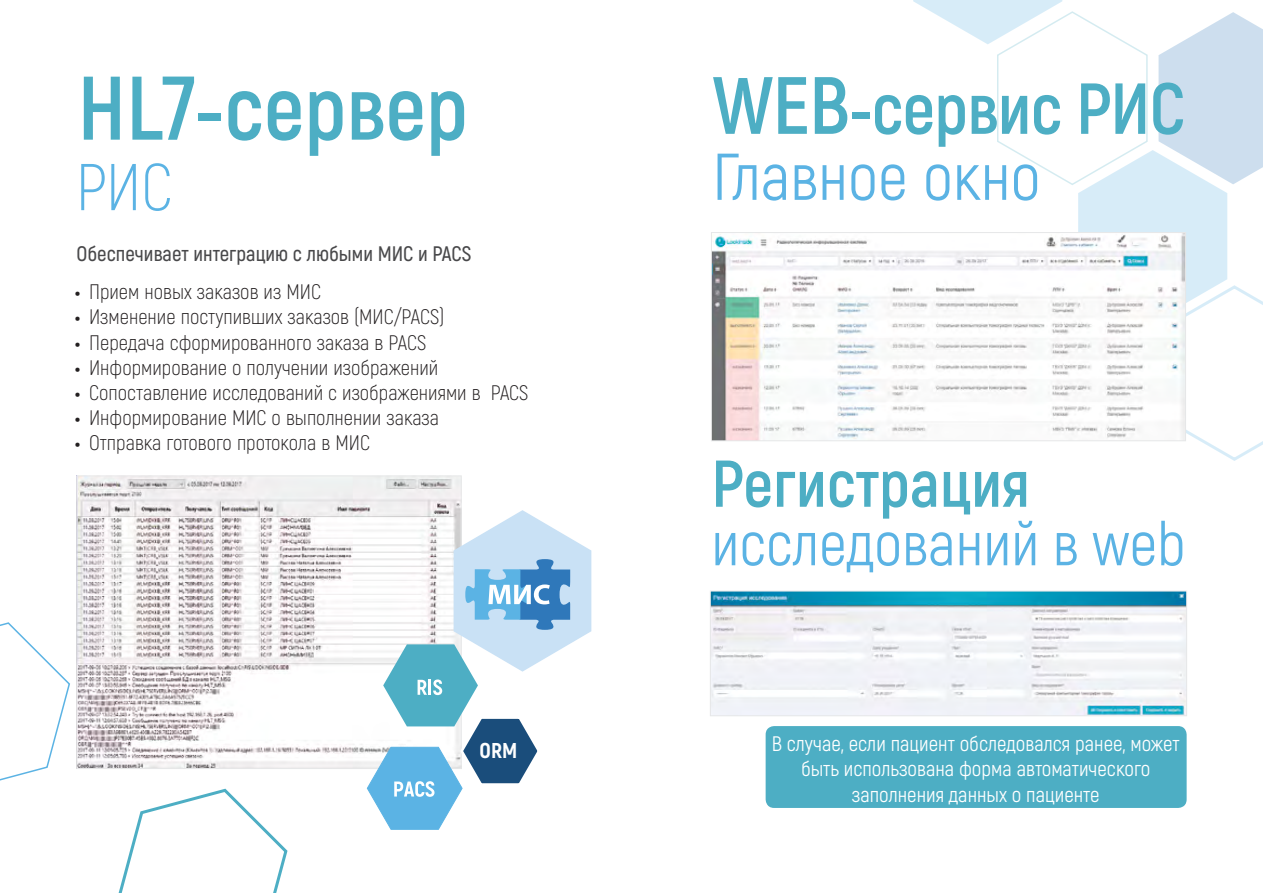
<style>
.page{position:relative;width:1263px;height:893px;background:#fff}
.page>*{position:absolute;margin:0;border:0;box-sizing:border-box;transform-origin:0 0}
.t1{font:700 90px "Akrobat";color:#4daec4}
.t2{font:700 72px "Akrobat";letter-spacing:-.01em;color:#4daec4}
.t3{font:66px "Akrobat";color:#5bb3e4}
.t4{font:700 66px "Akrobat";color:#4daec4}
.t5{font:300 66px "Akrobat";color:#5bb3e4}
.t6{font:61.5px "Akrobat";color:#5bb3e4}
.t7{font:800 21.45px "Akrobat";color:#fff}
.t8{font:300 21px "Akrobat";color:#231f20}
.t9{font:21px/25.2px "Akrobat";color:#fff;text-align:center}
.t10{font:600 21px "Akrobat";color:#48484a}
.s1{font-weight:900}
.s2{font-size:81px}
</style>
<div class="page">
<svg style="left:0;top:622px;width:70px;height:159px"></svg>
<svg style="left:118px;top:788px;width:170px;height:105px"></svg>
<img style="left:79px;top:478px;width:380px;height:289px">
<svg style="left:366px;top:510px;width:225px;height:320px"></svg>
<svg style="left:913px;top:0;width:350px;height:461px"></svg>
<img style="left:713px;top:234px;width:471px;height:205px">
<div style="left:711px;top:232px;width:475px;height:209px;border:1px solid #e6e7e8"></div>
<img style="left:712px;top:593px;width:473px;height:121px">
<div style="left:710px;top:591px;width:477px;height:125px;border:1px solid #e6e7e8"></div>
<div style="left:766px;top:726px;width:420px;height:82px;background:#4daec4;border-radius:9px"></div>
<p class="t1" style="left:78px;top:52px;width:392px">HL7-сервер</p>
<p class="t5" style="left:76px;top:148px;width:98px">РИС</p>
<p class="t10" style="left:77px;top:241px;width:396px">Обеспечивает интеграцию с любыми МИС и PACS</p>
<p class="t8" style="left:75px;top:279px;width:247px"><span class="s1">•</span> Прием новых заказов из МИС</p>
<p class="t8" style="left:75px;top:305px;width:370px"><span class="s1">•</span> Изменение поступивших заказов (МИС/PACS)</p>
<p class="t8" style="left:75px;top:330px;width:352px"><span class="s1">•</span> Передача сформированного заказа в PACS</p>
<p class="t8" style="left:75px;top:355px;width:364px"><span class="s1">•</span> Информирование о получении изображений</p>
<p class="t8" style="left:75px;top:380px;width:455px"><span class="s1">•</span> Сопоставление исследований с изображениями в PACS</p>
<p class="t8" style="left:75px;top:405px;width:365px"><span class="s1">•</span> Информирование МИС о выполнении заказа</p>
<p class="t8" style="left:75px;top:431px;width:296px"><span class="s1">•</span> Отправка готового протокола в МИС</p>
<p class="t7" style="left:480px;top:737px;width:39px">ORM</p>
<p class="t2" style="left:712px;top:64px;width:474px"><span class="s2">WEB</span>-сервис РИС</p>
<p class="t3" style="left:712px;top:137px;width:330px">Главное окно</p>
<p class="t4" style="left:711px;top:443px;width:320px">Регистрация</p>
<p class="t6" style="left:711px;top:507px;width:476px">исследований в web</p>
<p class="t9" style="left:772px;top:731px;width:409px">В случае, если пациент обследовался ранее, может быть использована форма автоматического заполнения данных о пациенте</p>
</div>
